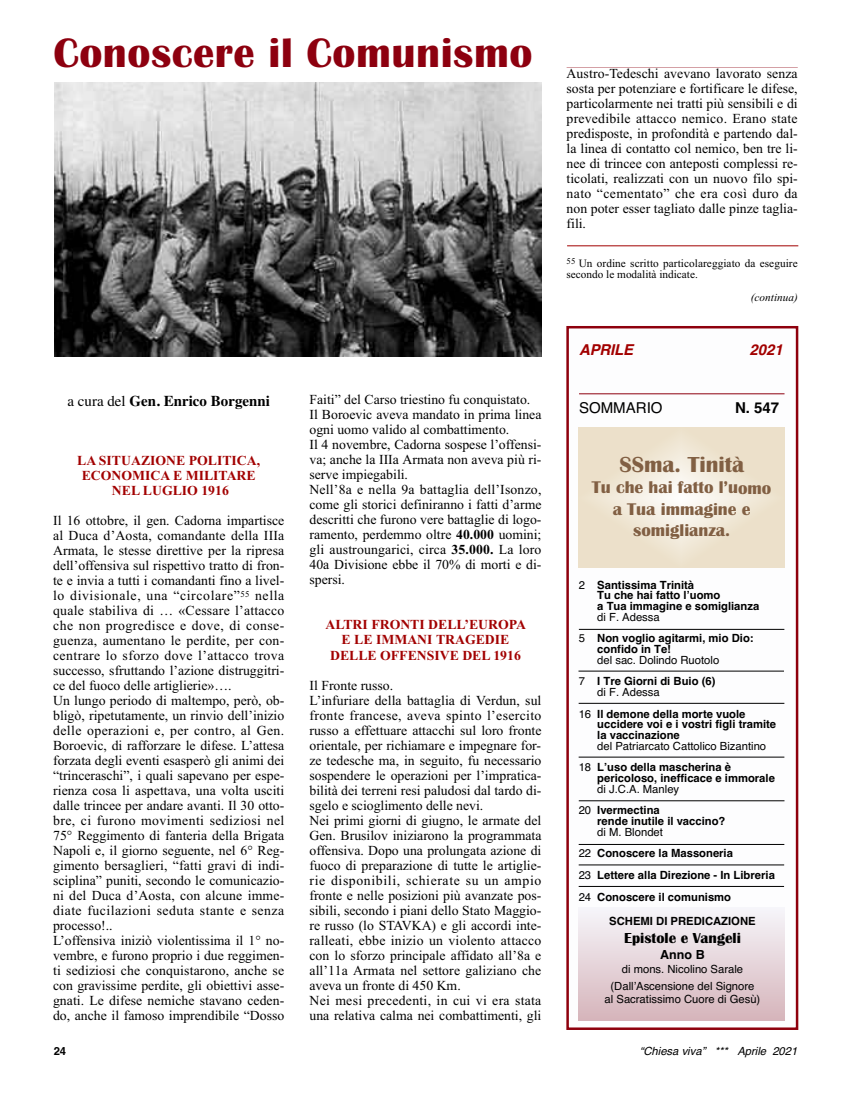
<style>
.page{position:relative;width:851px;height:1117px;background:#fff}
.page>*{position:absolute;margin:0;border:0;box-sizing:border-box;transform-origin:0 0}
.t1{font:700 42.5px "Britannic";letter-spacing:.01em;color:#8d000f}
.t2{font:700 22.5px "Britannic";color:#815f43}
.t3{font:700 17.5px/21.2px "Britannic";color:#815f43;text-align:center}
.t4{font:700 15px "Times";color:#000}
.t5{font:700 15px "Britannic";color:#000}
.t6{font:italic 700 15px "Helvetica";letter-spacing:-.015em;color:#a20000}
.t7{font:15px "Helvetica";color:#000}
.t8{font:700 15px "Helvetica";color:#000}
.t9{font:13.75px/15px "Times New Roman";color:#000}
.t10{font:700 13.75px/15px "Times New Roman";color:#a20000;text-align:center}
.t11{font:700 12.5px "Helvetica";color:#000}
.t12{font:700 11.25px/21.5px "Helvetica";color:#000}
.t13{font:11.25px/21.5px "Helvetica";color:#000}
.t14{font:11.25px/11.2px "Times New Roman";letter-spacing:.005em;color:#000}
.t15{font:italic 11.25px "Helvetica";color:#000}
.t16{font:italic 11.25px "Times New Roman";color:#000}
.s1{font-weight:400}
.s2{font-weight:700}
</style>
<div class="page">
<div style="left:566px;top:326px;width:232px;height:703px;border:2px solid #8e000d"></div>
<svg style="left:579px;top:427px;width:205px;height:140px;background:#efe5d3"></svg>
<div style="left:578px;top:907px;width:206px;height:113px;background:linear-gradient(to bottom,#f6f6fa,#d6b5bb)"></div>
<hr style="left:578px;top:864px;width:206px;height:1px;background:#000">
<hr style="left:578px;top:886px;width:206px;height:1px;background:#000">
<hr style="left:578px;top:800px;width:206px;height:1px;background:#000">
<hr style="left:578px;top:844px;width:206px;height:1px;background:#000">
<hr style="left:578px;top:703px;width:206px;height:1px;background:#000">
<hr style="left:578px;top:756px;width:206px;height:1px;background:#000">
<hr style="left:578px;top:670px;width:205px;height:1px;background:#000">
<hr style="left:578px;top:629px;width:206px;height:1px;background:#000">
<hr style="left:579px;top:393px;width:205px;height:1px;background:#8d000f">
<img style="left:54px;top:82px;width:487px;height:274px">
<hr style="left:567px;top:245px;width:231px;height:1px;background:#a20000">
<h1 class="t1" style="left:53px;top:27px;width:480px">Conoscere il Comunismo</h1>
<p class="t4" style="left:67px;top:392px;width:204px"><span class="s1">a cura del</span> Gen. Enrico Borgenni</p>
<p class="t10" style="left:77px;top:452px;width:184px">LA SITUAZIONE POLITICA,<br>ECONOMICA E MILITARE<br>NEL LUGLIO 1916</p>
<p class="t9" style="left:53px;top:512px;width:233px">Il 16 ottobre, il gen. Cadorna impartisce al Duca d’Aosta, comandante della IIIa Armata, le stesse direttive per la ripresa dell’offensiva sul rispettivo tratto di fron&shy;te e invia a tutti i comandanti fino a livel&shy;lo divisionale, una “circolare”<sup>55</sup> nella quale stabiliva di … «Cessare l’attacco che non progredisce e dove, di conse&shy;guenza, aumentano le perdite, per con&shy;centrare lo sforzo dove l’attacco trova successo, sfruttando l’azione distruggitri&shy;ce del fuoco delle artiglierie»….<br>Un lungo periodo di maltempo, però, ob&shy;bligò, ripetutamente, un rinvio dell’inizio delle operazioni e, per contro, al Gen.<br>Boroevic, di rafforzare le difese. L’attesa forzata degli eventi esasperò gli animi dei “trinceraschi”, i quali sapevano per espe&shy;rienza cosa li aspettava, una volta usciti dalle trincee per andare avanti. Il 30 otto&shy;bre, ci furono movimenti sediziosi nel 75° Reggimento di fanteria della Brigata Napoli e, il giorno seguente, nel 6° Reg&shy;gimento bersaglieri, “fatti gravi di indi&shy;sciplina” puniti, secondo le comunicazio&shy;ni del Duca d’Aosta, con alcune imme&shy;diate fucilazioni seduta stante e senza processo!..<br>L’offensiva iniziò violentissima il 1° no&shy;vembre, e furono proprio i due reggimen&shy;ti sediziosi che conquistarono, anche se con gravissime perdite, gli obiettivi asse&shy;gnati. Le difese nemiche stavano ceden&shy;do, anche il famoso imprendibile “Dosso</p>
<p class="t9" style="left:309px;top:392px;width:233px">Faiti” del Carso triestino fu conquistato.<br>Il Boroevic aveva mandato in prima linea ogni uomo valido al combattimento.<br>Il 4 novembre, Cadorna sospese l’offensi&shy;va; anche la IIIa Armata non aveva più ri&shy;serve impiegabili.<br>Nell’8a e nella 9a battaglia dell’Isonzo, come gli storici definiranno i fatti d’arme descritti che furono vere battaglie di logo&shy;ramento, perdemmo oltre <span class="s2">40.000</span> uomini; gli austroungarici, circa <span class="s2">35.000.</span> La loro 40a Divisione ebbe il 70% di morti e di&shy;spersi.</p>
<p class="t10" style="left:325px;top:617px;width:202px">ALTRI FRONTI DELL’EUROPA<br>E LE IMMANI TRAGEDIE<br>DELLE OFFENSIVE DEL 1916</p>
<p class="t9" style="left:309px;top:677px;width:233px">Il Fronte russo.<br>L’infuriare della battaglia di Verdun, sul fronte francese, aveva spinto l’esercito russo a effettuare attacchi sul loro fronte orientale, per richiamare e impegnare for&shy;ze tedesche ma, in seguito, fu necessario sospendere le operazioni per l’impratica&shy;bilità dei terreni resi paludosi dal tardo di&shy;sgelo e scioglimento delle nevi.<br>Nei primi giorni di giugno, le armate del Gen. Brusilov iniziarono la programmata offensiva. Dopo una prolungata azione di fuoco di preparazione di tutte le artiglie&shy;rie disponibili, schierate su un ampio fronte e nelle posizioni più avanzate pos&shy;sibili, secondo i piani dello Stato Maggio&shy;re russo (lo STAVKA) e gli accordi inte&shy;ralleati, ebbe inizio un violento attacco con lo sforzo principale affidato all’8a e all’11a Armata nel settore galiziano che aveva un fronte di 450 Km.<br>Nei mesi precedenti, in cui vi era stata una relativa calma nei combattimenti, gli</p>
<p class="t9" style="left:566px;top:65px;width:232px;text-align:justify">Austro-Tedeschi avevano lavorato senza sosta per potenziare e fortificare le difese, particolarmente nei tratti più sensibili e di prevedibile attacco nemico. Erano state predisposte, in profondità e partendo dal&shy;la linea di contatto col nemico, ben tre li&shy;nee di trincee con anteposti complessi re&shy;ticolati, realizzati con un nuovo filo spi&shy;nato “cementato” che era così duro da non poter esser tagliato dalle pinze taglia&shy;fili.</p>
<p class="t14" style="left:566px;top:257px;width:232px"><sup>55</sup> Un ordine scritto particolareggiato da eseguire secondo le modalità indicate.</p>
<p class="t16" style="left:750px;top:290px;width:48px">(continua)</p>
<p class="t6" style="left:579px;top:341px;width:55px">APRILE</p>
<p class="t6" style="left:749px;top:341px;width:35px">2021</p>
<p class="t7" style="left:579px;top:399px;width:85px">SOMMARIO</p>
<p class="t8" style="left:735px;top:399px;width:46px">N. 547</p>
<h2 class="t2" style="left:619px;top:451px;width:126px">SSma. Tinità</h2>
<p class="t3" style="left:591px;top:476px;width:181px">Tu che hai fatto l’uomo a Tua immagine e somiglianza.</p>
<p class="t12" style="left:597px;top:579px;width:163px;line-height:10.8px;text-indent:-19px"><span class="s1">2</span> Santissima Trinità<br>Tu che hai fatto l’uomo<br>a Tua immagine e somiglianza</p>
<p class="t12" style="left:578px;top:606px;width:176px;text-indent:19px"><span class="s1">di F. Adessa<br>5</span> Non voglio agitarmi, mio Dio:</p>
<p class="t12" style="left:597px;top:638px;width:75px">confido in Te!</p>
<p class="t13" style="left:578px;top:649px;width:142px;text-indent:19px">del sac. Dolindo Ruotolo<br>7 <span class="s2">I Tre Giorni di Buio (6)</span></p>
<p class="t12" style="left:578px;top:681px;width:168px;text-indent:19px"><span class="s1">di F. Adessa<br>16</span> Il demone della morte vuole</p>
<p class="t12" style="left:597px;top:719px;width:180px;line-height:10.8px">uccidere voi e i vostri figli tramite la vaccinazione</p>
<p class="t13" style="left:578px;top:735px;width:189px;text-indent:19px">del Patriarcato Cattolico Bizantino<br>18 <span class="s2">L’uso della mascherina è</span></p>
<p class="t12" style="left:597px;top:767px;width:179px">pericoloso, inefficace e immorale</p>
<p class="t13" style="left:578px;top:778px;width:102px;text-indent:19px">di J.C.A. Manley<br>20 <span class="s2">Ivermectina</span></p>
<p class="t12" style="left:597px;top:810px;width:130px">rende inutile il vaccino?</p>
<p class="t12" style="left:578px;top:821px;width:198px;text-indent:19px"><span class="s1">di M. Blondet<br>22</span> Conoscere la Massoneria<br><span class="s1">23</span> Lettere alla Direzione - In Libreria<br><span class="s1">24</span> Conoscere il comunismo</p>
<p class="t12" style="left:609px;top:910px;width:148px">SCHEMI DI PREDICAZIONE</p>
<p class="t5" style="left:624px;top:928px;width:118px">Epistole e Vangeli</p>
<p class="t11" style="left:660px;top:946px;width:46px">Anno B</p>
<p class="t13" style="left:610px;top:959px;width:145px;line-height:17.5px;text-align:center">di mons. Nicolino Sarale (Dall’Ascensione del Signore</p>
<p class="t13" style="left:604px;top:987px;width:157px">al Sacratissimo Cuore di Gesù)</p>
<p class="t12" style="left:54px;top:1040px;width:14px">24</p>
<p class="t15" style="left:639px;top:1044px;width:159px">“Chiesa viva” *** Aprile 2021</p>
</div>
